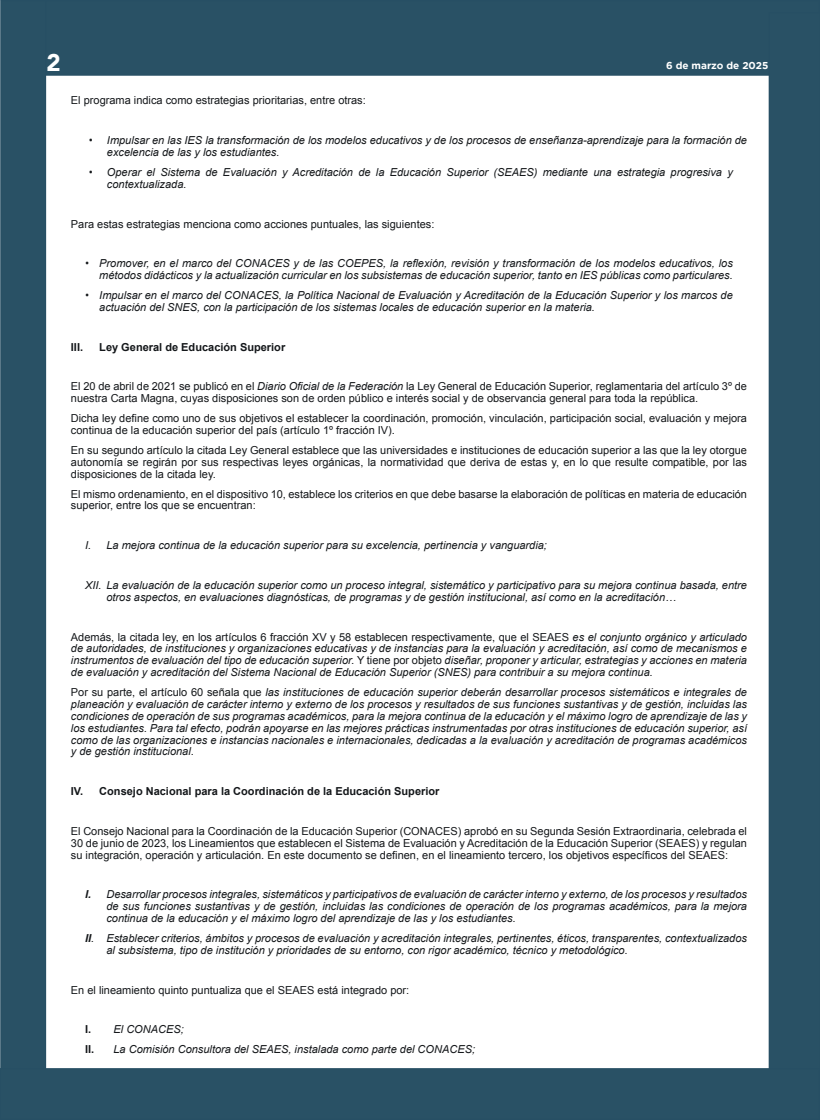
<style>
.page{position:relative;width:820px;height:1120px;background:#fff}
.page>*{position:absolute;margin:0;border:0;box-sizing:border-box;transform-origin:0 0}
.t1{font:900 24px "Avenir";color:#fff}
.t2{font:italic 11px/11.9px "Arial";color:#14171a}
.t3{font:11px/11.9px "Arial";color:#14171a}
.t4{font:700 11px "Arial";color:#14171a}
.t5{font:700 10px "Gotham";color:#fff}
.s1{font-style:italic}
.s2{font-style:normal}
.s3{font-weight:700}
.s4{font-weight:700;font-style:normal}
</style>
<div class="page">
<div style="left:26px;top:1px;width:793px;height:74px;background:#295165"></div>
<div style="left:25px;top:0;width:794px;height:76px;border:1px solid #274f64"></div>
<div style="left:1px;top:1px;width:45px;height:1086px;background:#295165"></div>
<div style="left:0;top:0;width:46px;height:1088px;border:1px solid #274f64"></div>
<div style="left:768px;top:13px;width:51px;height:1063px;background:#295165"></div>
<div style="left:768px;top:12px;width:51px;height:1064px;border:1px solid #274f64"></div>
<div style="left:0;top:1068px;width:819px;height:51px;background:#295165"></div>
<div style="left:0;top:1068px;width:819px;height:52px;border:1px solid #274f64"></div>
<h1 class="t1" style="left:47px;top:42px;width:16px">2</h1>
<p class="t5" style="left:665px;top:60px;width:104px">6 de marzo de 2025</p>
<p class="t3" style="left:71px;top:95px;width:296px">El programa indica como estrategias prioritarias, entre otras:</p>
<p class="t2" style="left:107px;top:134px;width:641px;text-indent:-18px">• Impulsar en las IES la transformación de los modelos educativos y de los procesos de enseñanza-aprendizaje para la formación de excelencia de las y los estudiantes.</p>
<p class="t2" style="left:107px;top:166px;width:627px;text-indent:-18px">• Operar el Sistema de Evaluación y Acreditación de la Educación Superior (SEAES) mediante una estrategia progresiva y contextualizada.</p>
<p class="t3" style="left:71px;top:218px;width:365px">Para estas estrategias menciona como acciones puntuales, las siguientes:</p>
<p class="t2" style="left:85px;top:258px;width:649px;text-align:right">• Promover, en el marco del CONACES y de las COEPES, la reflexión, revisión y transformación de los modelos educativos, los métodos didácticos y la actualización curricular en los subsistemas de educación superior, tanto en IES públicas como particulares.</p>
<p class="t2" style="left:99px;top:289px;width:634px;text-indent:-14px">• Impulsar en el marco del CONACES, la Política Nacional de Evaluación y Acreditación de la Educación Superior y los marcos de actuación del SNES, con la participación de los sistemas locales de educación superior en la materia.</p>
<p class="t4" style="left:71px;top:339px;width:14px">III.</p>
<p class="t4" style="left:99px;top:339px;width:187px">Ley General de Educación Superior</p>
<p class="t3" style="left:71px;top:381px;width:677px">El 20 de abril de 2021 se publicó en el <span class="s1">Diario Oficial de la Federación</span> la Ley General de Educación Superior, reglamentaria del artículo 3º de nuestra Carta Magna, cuyas disposiciones son de orden público e interés social y de observancia general para toda la república.</p>
<p class="t3" style="left:71px;top:412px;width:677px">Dicha ley define como uno de sus objetivos el establecer la coordinación, promoción, vinculación, participación social, evaluación y mejora continua de la educación superior del país (artículo 1º fracción IV).</p>
<p class="t3" style="left:71px;top:444px;width:677px;text-align:justify">En su segundo artículo la citada Ley General establece que las universidades e instituciones de educación superior a las que la ley otorgue autonomía se regirán por sus respectivas leyes orgánicas, la normatividad que deriva de estas y, en lo que resulte compatible, por las disposiciones de la citada ley.</p>
<p class="t3" style="left:71px;top:488px;width:677px">El mismo ordenamiento, en el dispositivo 10, establece los criterios en que debe basarse la elaboración de políticas en materia de educación superior, entre los que se encuentran:</p>
<p class="t2" style="left:85px;top:539px;width:463px">I. La mejora continua de la educación superior para su excelencia, pertinencia y vanguardia;</p>
<p class="t2" style="left:106px;top:579px;width:642px;text-indent:-21px">XII. La evaluación de la educación superior como un proceso integral, sistemático y participativo para su mejora continua basada, entre otros aspectos, en evaluaciones diagnósticas, de programas y de gestión institucional, así como en la acreditación…</p>
<p class="t2" style="left:71px;top:631px;width:677px;text-align:justify"><span class="s2">Además, la citada ley, en los artículos 6 fracción XV y 58 establecen respectivamente, que el SEAES</span> es el conjunto orgánico y articulado de autoridades, de instituciones y organizaciones educativas y de instancias para la evaluación y acreditación, así como de mecanismos e instrumentos de evaluación del tipo de educación superior. <span class="s2">Y tiene por objeto</span> diseñar, proponer y articular, estrategias y acciones en materia de evaluación y acreditación del Sistema Nacional de Educación Superior (SNES) para contribuir a su mejora continua.</p>
<p class="t2" style="left:71px;top:686px;width:677px;text-align:justify"><span class="s2">Por su parte, el artículo 60 señala que</span> las instituciones de educación superior deberán desarrollar procesos sistemáticos e integrales de planeación y evaluación de carácter interno y externo de los procesos y resultados de sus funciones sustantivas y de gestión, incluidas las condiciones de operación de sus programas académicos, para la mejora continua de la educación y el máximo logro de aprendizaje de las y los estudiantes. Para tal efecto, podrán apoyarse en las mejores prácticas instrumentadas por otras instituciones de educación superior, así como de las organizaciones e instancias nacionales e internacionales, dedicadas a la evaluación y acreditación de programas académicos y de gestión institucional<span class="s2">.</span></p>
<p class="t4" style="left:71px;top:784px;width:370px">IV. Consejo Nacional para la Coordinación de la Educación Superior</p>
<p class="t3" style="left:71px;top:825px;width:677px;text-align:justify">El Consejo Nacional para la Coordinación de la Educación Superior (CONACES) aprobó en su Segunda Sesión Extraordinaria, celebrada el 30 de junio de 2023, los Lineamientos que establecen el Sistema de Evaluación y Acreditación de la Educación Superior (SEAES) y regulan su integración, operación y articulación. En este documento se definen, en el lineamiento tercero, los objetivos específicos del SEAES:</p>
<p class="t2" style="left:106px;top:888px;width:642px;text-align:justify;text-indent:-21px"><span class="s3">I.</span> Desarrollar procesos integrales, sistemáticos y participativos de evaluación de carácter interno y externo, de los procesos y resultados de sus funciones sustantivas y de gestión, incluidas las condiciones de operación de los programas académicos, para la mejora continua de la educación y el máximo logro del aprendizaje de las y los estudiantes.</p>
<p class="t2" style="left:106px;top:932px;width:642px;text-indent:-21px"><span class="s3">II</span>. Establecer criterios, ámbitos y procesos de evaluación y acreditación integrales, pertinentes, éticos, transparentes, contextualizados al subsistema, tipo de institución y prioridades de su entorno, con rigor académico, técnico y metodológico.</p>
<p class="t3" style="left:71px;top:984px;width:340px">En el lineamiento quinto puntualiza que el SEAES está integrado por:</p>
<p class="t2" style="left:85px;top:1019px;width:391px;line-height:19.9px"><span class="s4">I.</span> El CONACES;<br><span class="s4">II.</span> La Comisión Consultora del SEAES, instalada como parte del CONACES;</p>
</div>
